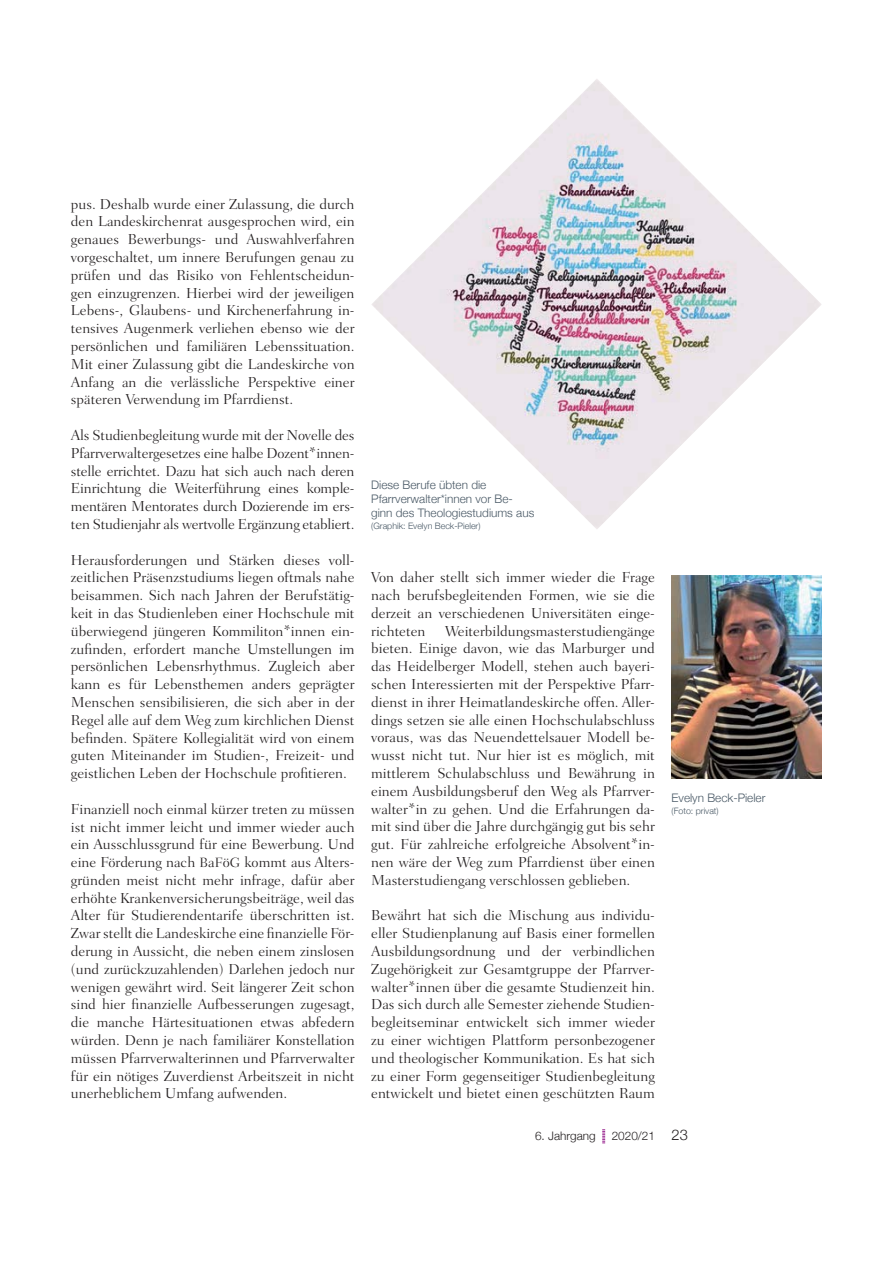
<style>
.page{position:relative;width:893px;height:1263px;background:#fff}
.page>*{position:absolute;margin:0;border:0;box-sizing:border-box;transform-origin:0 0}
.t1{font:300 14.7px/17.9px "Fairfield LT Std";color:#231f20;text-align:justify}
.t2{font:300 11.7px/14px "Helvetica Neue";color:#485865}
.t3{font:300 11.7px "Helvetica Neue";color:#231f20}
.t4{font:300 8.85px "Helvetica Neue";color:#485865}
.s1{font-size:13.65px}
.s2{font-size:14.7px}
</style>
<div class="page">
<svg style="left:602px;top:1129px;width:3px;height:15px"></svg>
<img style="left:372px;top:79px;width:449px;height:450px">
<img style="left:671px;top:576px;width:151px;height:202px">
<p class="t1" style="left:71px;top:196px;width:285px">pus. Deshalb wurde einer Zulassung, die durch den Landeskirchenrat ausgesprochen wird, ein genaues Bewerbungs- und Auswahlverfahren vorgeschaltet, um innere Berufungen genau zu prüfen und das Risiko von Fehlentscheidun&shy;gen einzugrenzen. Hierbei wird der jeweiligen Lebens-, Glaubens- und Kirchenerfahrung in&shy;tensives Augenmerk verliehen ebenso wie der persönlichen und familiären Lebenssituation.<br>Mit einer Zulassung gibt die Landeskirche von Anfang an die verlässliche Perspektive einer späteren Verwendung im Pfarrdienst.</p>
<p class="t1" style="left:71px;top:427px;width:285px">Als Studienbegleitung wurde mit der Novelle des Pfarrverwaltergesetzes eine halbe Dozent*innen&shy;stelle errichtet. Dazu hat sich auch nach deren Einrichtung die Weiterführung eines komple&shy;mentären Mentorates durch Dozierende im ers&shy;ten Studienjahr als wertvolle Ergänzung etabliert.</p>
<p class="t1" style="left:71px;top:552px;width:285px">Herausforderungen und Stärken dieses voll&shy;zeitlichen Präsenzstudiums liegen oftmals nahe beisammen. Sich nach Jahren der Berufstätig&shy;keit in das Studienleben einer Hochschule mit überwiegend jüngeren Kommiliton*innen ein&shy;zufinden, erfordert manche Umstellungen im persönlichen Lebensrhythmus. Zugleich aber kann es für Lebensthemen anders geprägter Menschen sensibilisieren, die sich aber in der Regel alle auf dem Weg zum kirchlichen Dienst befinden. Spätere Kollegialität wird von einem guten Miteinander im Studien-, Freizeit- und geistlichen Leben der Hochschule profitieren.</p>
<p class="t1" style="left:71px;top:801px;width:285px">Finanziell noch einmal kürzer treten zu müssen ist nicht immer leicht und immer wieder auch ein Ausschlussgrund für eine Bewerbung. Und eine Förderung nach <span class="s1">B</span>a<span class="s1">F</span>ö<span class="s1">G</span> kommt aus Alters&shy;gründen meist nicht mehr infrage, dafür aber erhöhte Krankenversicherungsbeiträge, weil das Alter für Studierendentarife überschritten ist.<br>Zwar stellt die Landeskirche eine finanzielle För&shy;derung in Aussicht, die neben einem zinslosen (und zurückzuzahlenden) Darlehen jedoch nur wenigen gewährt wird. Seit längerer Zeit schon sind hier finanzielle Aufbesserungen zugesagt, die manche Härtesituationen etwas abfedern würden. Denn je nach familiärer Konstellation müssen Pfarrverwalterinnen und Pfarrverwalter für ein nötiges Zuverdienst Arbeitszeit in nicht unerheblichem Umfang aufwenden.</p>
<p class="t2" style="left:371px;top:477px;width:165px">Diese Berufe übten die<br>Pfarrverwalter*innen vor Be&shy;ginn des Theologiestudiums aus</p>
<p class="t4" style="left:371px;top:520px;width:111px">(Graphik: Evelyn Beck-Pieler)</p>
<p class="t1" style="left:371px;top:569px;width:285px">Von daher stellt sich immer wieder die Frage nach berufsbegleitenden Formen, wie sie die derzeit an verschiedenen Universitäten einge&shy;richteten</p>
<p class="t1" style="left:371px;top:623px;width:285px;text-indent:74px">Weiterbildungsmasterstudiengänge bieten. Einige davon, wie das Marburger und das Heidelberger Modell, stehen auch bayeri&shy;schen Interessierten mit der Perspektive Pfarr&shy;dienst in ihrer Heimatlandeskirche offen. Aller&shy;dings setzen sie alle einen Hochschulabschluss voraus, was das Neuendettelsauer Modell be&shy;wusst nicht tut. Nur hier ist es möglich, mit mittlerem Schulabschluss und Bewährung in einem Ausbildungsberuf den Weg als Pfarrver&shy;walter*in zu gehen. Und die Erfahrungen da&shy;mit sind über die Jahre durchgängig gut bis sehr gut. Für zahlreiche erfolgreiche Absolvent*in&shy;nen wäre der Weg zum Pfarrdienst über einen Masterstudiengang verschlossen geblieben.</p>
<p class="t1" style="left:371px;top:908px;width:285px">Bewährt hat sich die Mischung aus individu&shy;eller Studienplanung auf Basis einer formellen Ausbildungsordnung und der verbindlichen Zugehörigkeit zur Gesamtgruppe der Pfarrver&shy;walter*innen über die gesamte Studienzeit hin.<br>Das sich durch alle Semester ziehende Studien&shy;begleitseminar entwickelt sich immer wieder zu einer wichtigen Plattform personbezogener und theologischer Kommunikation. Es hat sich zu einer Form gegenseitiger Studienbegleitung entwickelt und bietet einen geschützten Raum</p>
<p class="t2" style="left:671px;top:790px;width:95px">Evelyn Beck-Pieler</p>
<p class="t4" style="left:671px;top:805px;width:49px">(Foto: privat)</p>
<p class="t3" style="left:535px;top:1129px;width:62px">6. Jahrgang</p>
<p class="t3" style="left:612px;top:1129px;width:78px">2020/21 <span class="s2">23</span></p>
</div>
